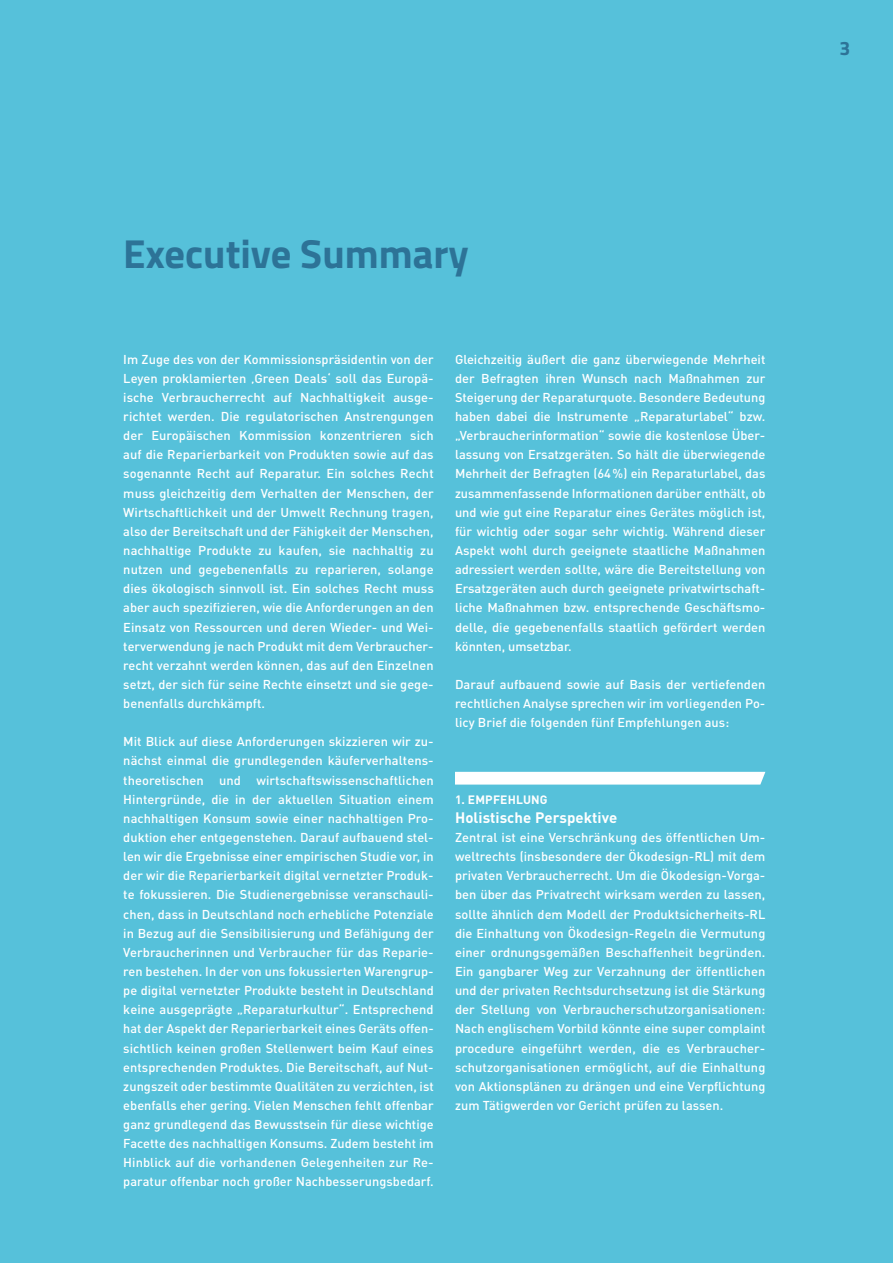
<style>
.page{position:relative;width:893px;height:1263px;background:#56c1da}
.page>*{position:absolute;margin:0;border:0;box-sizing:border-box;transform-origin:0 0}
.H1_nicht_IVZ{font:700 40.5px "Titillium Web";color:#2d7397}
.t1{font:700 19.5px "Titillium Web";color:#2d7397}
.H2_Summary_nicht_IVZ{font:700 15px "DIN Pro";letter-spacing:.005em;color:#fff}
.P_Copy_Executive_Sum{font:500 12.75px/19.2px "DIN Pro";letter-spacing:.005em;color:#fff;text-align:justify}
.H2_Summary_nicht_IVZ-2{font:700 12px "DIN Pro";letter-spacing:.015em;color:#fff}
</style>
<div class="page">
<div style="left:455px;top:772px;width:310px;height:12px;background:#fff"></div>
<h1 class="H1_nicht_IVZ" style="left:123px;top:223px;width:347px">Executive Summary</h1>
<p class="P_Copy_Executive_Sum" style="left:123px;top:349px;width:312px">Im Zuge des von der Kommissionspräsidentin von der Leyen proklamierten ‚Green Deals‘ soll das Europä&shy;ische Verbraucherrecht auf Nachhaltigkeit ausge&shy;richtet werden. Die regulatorischen Anstrengungen der Europäischen Kommission konzentrieren sich auf die Reparierbarkeit von Produkten sowie auf das sogenannte Recht auf Reparatur. Ein solches Recht muss gleichzeitig dem Verhalten der Menschen, der Wirtschaftlichkeit und der Umwelt Rechnung tragen, also der Bereitschaft und der Fähigkeit der Menschen, nachhaltige Produkte zu kaufen, sie nachhaltig zu nutzen und gegebenenfalls zu reparieren, solange dies ökologisch sinnvoll ist. Ein solches Recht muss aber auch spezifizieren, wie die Anforderungen an den Einsatz von Ressourcen und deren Wieder- und Wei&shy;terverwendung je nach Produkt mit dem Verbraucher&shy;recht verzahnt werden können, das auf den Einzelnen setzt, der sich für seine Rechte einsetzt und sie gege&shy;benenfalls durchkämpft.</p>
<p class="P_Copy_Executive_Sum" style="left:123px;top:731px;width:312px">Mit Blick auf diese Anforderungen skizzieren wir zu&shy;nächst einmal die grundlegenden käuferverhaltens&shy;theoretischen und wirtschaftswissenschaftlichen Hintergründe, die in der aktuellen Situation einem nachhaltigen Konsum sowie einer nachhaltigen Pro&shy;duktion eher entgegenstehen. Darauf aufbauend stel&shy;len wir die Ergebnisse einer empirischen Studie vor, in der wir die Reparierbarkeit digital vernetzter Produk&shy;te fokussieren. Die Studienergebnisse veranschauli&shy;chen, dass in Deutschland noch erhebliche Potenziale in Bezug auf die Sensibilisierung und Befähigung der Verbraucherinnen und Verbraucher für das Reparie&shy;ren bestehen. In der von uns fokussierten Warengrup&shy;pe digital vernetzter Produkte besteht in Deutschland keine ausgeprägte „Reparaturkultur“. Entsprechend hat der Aspekt der Reparierbarkeit eines Geräts offen&shy;sichtlich keinen großen Stellenwert beim Kauf eines entsprechenden Produktes. Die Bereitschaft, auf Nut&shy;zungszeit oder bestimmte Qualitäten zu verzichten, ist ebenfalls eher gering. Vielen Menschen fehlt offenbar ganz grundlegend das Bewusstsein für diese wichtige Facette des nachhaltigen Konsums. Zudem besteht im Hinblick auf die vorhandenen Gelegenheiten zur Re&shy;paratur offenbar noch großer Nachbesserungsbedarf.</p>
<p class="P_Copy_Executive_Sum" style="left:455px;top:349px;width:312px">Gleichzeitig äußert die ganz überwiegende Mehrheit der Befragten ihren Wunsch nach Maßnahmen zur Steigerung der Reparaturquote. Besondere Bedeutung haben dabei die Instrumente „Reparaturlabel“ bzw. „Verbraucherinformation“ sowie die kostenlose Über&shy;lassung von Ersatzgeräten. So hält die überwiegende Mehrheit der Befragten (64%) ein Reparaturlabel, das zusammenfassende Informationen darüber enthält, ob und wie gut eine Reparatur eines Gerätes möglich ist, für wichtig oder sogar sehr wichtig. Während dieser Aspekt wohl durch geeignete staatliche Maßnahmen adressiert werden sollte, wäre die Bereitstellung von Ersatzgeräten auch durch geeignete privatwirtschaft&shy;liche Maßnahmen bzw. entsprechende Geschäftsmo&shy;delle, die gegebenenfalls staatlich gefördert werden könnten, umsetzbar.</p>
<p class="P_Copy_Executive_Sum" style="left:455px;top:674px;width:312px">Darauf aufbauend sowie auf Basis der vertiefenden rechtlichen Analyse sprechen wir im vorliegenden Po&shy;licy Brief die folgenden fünf Empfehlungen aus:</p>
<h2 class="H2_Summary_nicht_IVZ-2" style="left:455px;top:791px;width:94px">1. EMPFEHLUNG</h2>
<h2 class="H2_Summary_nicht_IVZ" style="left:455px;top:807px;width:164px">Holistische Perspektive</h2>
<p class="P_Copy_Executive_Sum" style="left:455px;top:827px;width:312px">Zentral ist eine Verschränkung des öffentlichen Um&shy;weltrechts (insbesondere der Ökodesign-RL) mit dem privaten Verbraucherrecht. Um die Ökodesign-Vorga&shy;ben über das Privatrecht wirksam werden zu lassen, sollte ähnlich dem Modell der Produktsicherheits-RL die Einhaltung von Ökodesign-Regeln die Vermutung einer ordnungsgemäßen Beschaffenheit begründen.<br>Ein gangbarer Weg zur Verzahnung der öffentlichen und der privaten Rechtsdurchsetzung ist die Stärkung der Stellung von Verbraucherschutzorganisationen:<br>Nach englischem Vorbild könnte eine super complaint procedure eingeführt werden, die es Verbraucher&shy;schutzorganisationen ermöglicht, auf die Einhaltung von Aktionsplänen zu drängen und eine Verpflichtung zum Tätigwerden vor Gericht prüfen zu lassen.</p>
<h2 class="t1" style="left:839px;top:34px;width:12px">3</h2>
</div>
